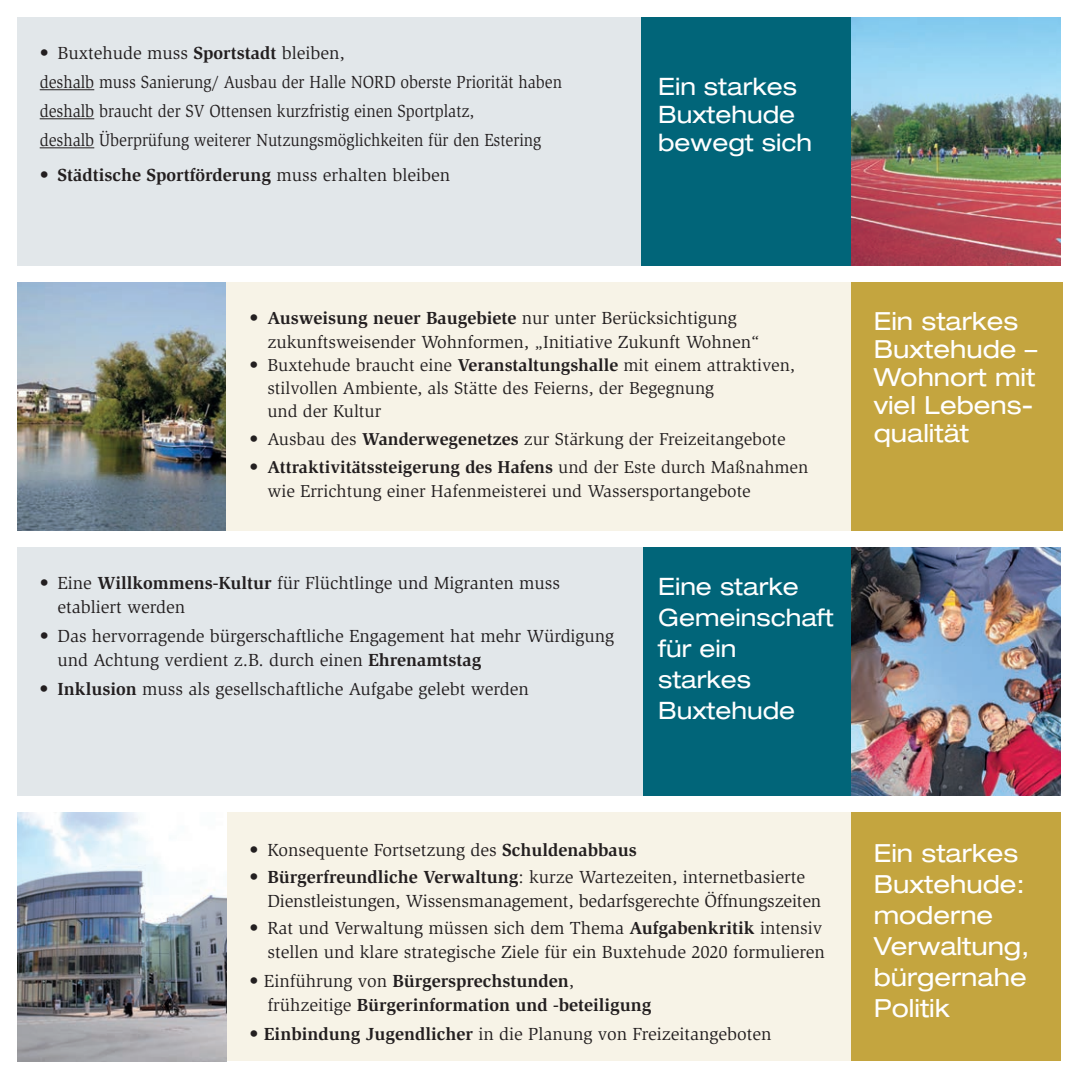
<style>
.page{position:relative;width:1078px;height:1078px;background:#fff}
.page>*{position:absolute;margin:0;border:0;box-sizing:border-box;transform-origin:0 0}
.t1{font:expanded 25px/31px "Helvetica Neue LT";color:#fff}
.t2{font:expanded 24px/31px "Helvetica Neue LT";color:#fff}
.t3{font:18px/24px "Slimbach LT";color:#231f20}
.t4{font:700 18px/24px "Slimbach LT";color:#231f20}
.t5{font:17.8px/23px "Slimbach LT";color:#231f20}
.s1{font-weight:700}
.s2{font-weight:400}
</style>
<div class="page">
<div style="left:17px;top:547px;width:626px;height:248px;background:#e2e7ea"></div>
<div style="left:643px;top:547px;width:209px;height:248px;background:#016579"></div>
<img style="left:851px;top:547px;width:209px;height:248px">
<div style="left:17px;top:17px;width:626px;height:248px;background:#e2e7ea"></div>
<hr style="left:40px;top:89px;width:54px;height:1px;background:#231f20">
<hr style="left:40px;top:118px;width:54px;height:1px;background:#231f20">
<hr style="left:40px;top:147px;width:54px;height:1px;background:#231f20">
<div style="left:641px;top:17px;width:209px;height:248px;background:#016579"></div>
<img style="left:850px;top:17px;width:210px;height:248px">
<img style="left:17px;top:282px;width:209px;height:248px">
<div style="left:226px;top:282px;width:626px;height:248px;background:#f7f3e7"></div>
<div style="left:850px;top:282px;width:211px;height:248px;background:#c4a53f"></div>
<div style="left:17px;top:812px;width:843px;height:248px;background:#f7f3e7"></div>
<img style="left:17px;top:812px;width:210px;height:248px">
<div style="left:850px;top:812px;width:210px;height:248px;background:#c4a53f"></div>
<p class="t3" style="left:40px;top:38px;width:523px;line-height:29px">• Buxtehude muss <span class="s1">Sportstadt</span> bleiben,<br>deshalb muss Sanierung/ Ausbau der Halle NORD oberste Priorität haben deshalb braucht der SV Ottensen kurzfristig einen Sportplatz,<br>deshalb Überprüfung weiterer Nutzungsmöglichkeiten für den Estering</p>
<p class="t4" style="left:40px;top:163px;width:412px"><span class="s2">•</span> Städtische Sportförderung <span class="s2">muss erhalten bleiben</span></p>
<h2 class="t2" style="left:658px;top:72px;width:155px;line-height:28px">Ein starkes<br>Buxtehude bewegt sich</h2>
<p class="t3" style="left:267px;top:306px;width:494px;text-indent:-18px">• <span class="s1">Ausweisung neuer Baugebiete</span> nur unter Berücksichtigung zukunftsweisender Wohnformen, „Initiative Zukunft Wohnen“</p>
<p class="t5" style="left:267px;top:354px;width:529px;text-indent:-18px">• Buxtehude braucht eine <span class="s1">Veranstaltungshalle</span> mit einem attraktiven, stilvollen Ambiente, als Stätte des Feierns, der Begegnung<br>und der Kultur</p>
<p class="t5" style="left:249px;top:428px;width:537px">• Ausbau des <span class="s1">Wanderwegenetzes</span> zur Stärkung der Freizeitangebote</p>
<p class="t5" style="left:267px;top:456px;width:542px;text-indent:-18px">• <span class="s1">Attraktivitätssteigerung des Hafens</span> und der Este durch Maßnahmen wie Errichtung einer Hafenmeisterei und Wassersportangebote</p>
<p class="t3" style="left:57px;top:571px;width:504px;text-indent:-18px">• Eine <span class="s1">Willkommens-Kultur</span> für Flüchtlinge und Migranten muss etabliert werden</p>
<p class="t3" style="left:57px;top:624px;width:558px;text-indent:-18px">• Das hervorragende bürgerschaftliche Engagement hat mehr Würdigung und Achtung verdient z.B. durch einen <span class="s1">Ehrenamtstag</span></p>
<p class="t3" style="left:40px;top:677px;width:490px">• <span class="s1">Inklusion</span> muss als gesellschaftliche Aufgabe gelebt werden</p>
<h2 class="t2" style="left:658px;top:570px;width:177px">Eine starke<br>Gemeinschaft für ein starkes<br>Buxtehude</h2>
<h1 class="t1" style="left:873px;top:306px;width:165px;line-height:28px">Ein starkes<br>Buxtehude –<br>Wohnort mit viel Lebens&shy;qualität</h1>
<p class="t3" style="left:249px;top:837px;width:388px">• Konsequente Fortsetzung des <span class="s1">Schuldenabbaus</span></p>
<p class="t3" style="left:267px;top:864px;width:555px;text-indent:-18px">• <span class="s1">Bürgerfreundliche Verwaltung</span>: kurze Wartezeiten, internetbasierte<br>Dienstleistungen, Wissensmanagement, bedarfsgerechte Öffnungszeiten</p>
<p class="t3" style="left:249px;top:915px;width:576px;text-align:right">• Rat und Verwaltung müssen sich dem Thema <span class="s1">Aufgabenkritik</span> intensiv stellen und klare strategische Ziele für ein Buxtehude 2020 formulieren</p>
<p class="t4" style="left:267px;top:968px;width:385px;text-indent:-18px"><span class="s2">• Einführung von</span> Bürgersprechstunden<span class="s2">, frühzeitige</span> Bürgerinformation und -beteiligung</p>
<p class="t3" style="left:249px;top:1021px;width:523px">• <span class="s1">Einbindung Jugendlicher</span> in die Planung von Freizeitangeboten</p>
<h1 class="t1" style="left:873px;top:837px;width:157px">Ein starkes<br>Buxtehude: moderne<br>Verwaltung, bürgernahe<br>Politik</h1>
</div>
